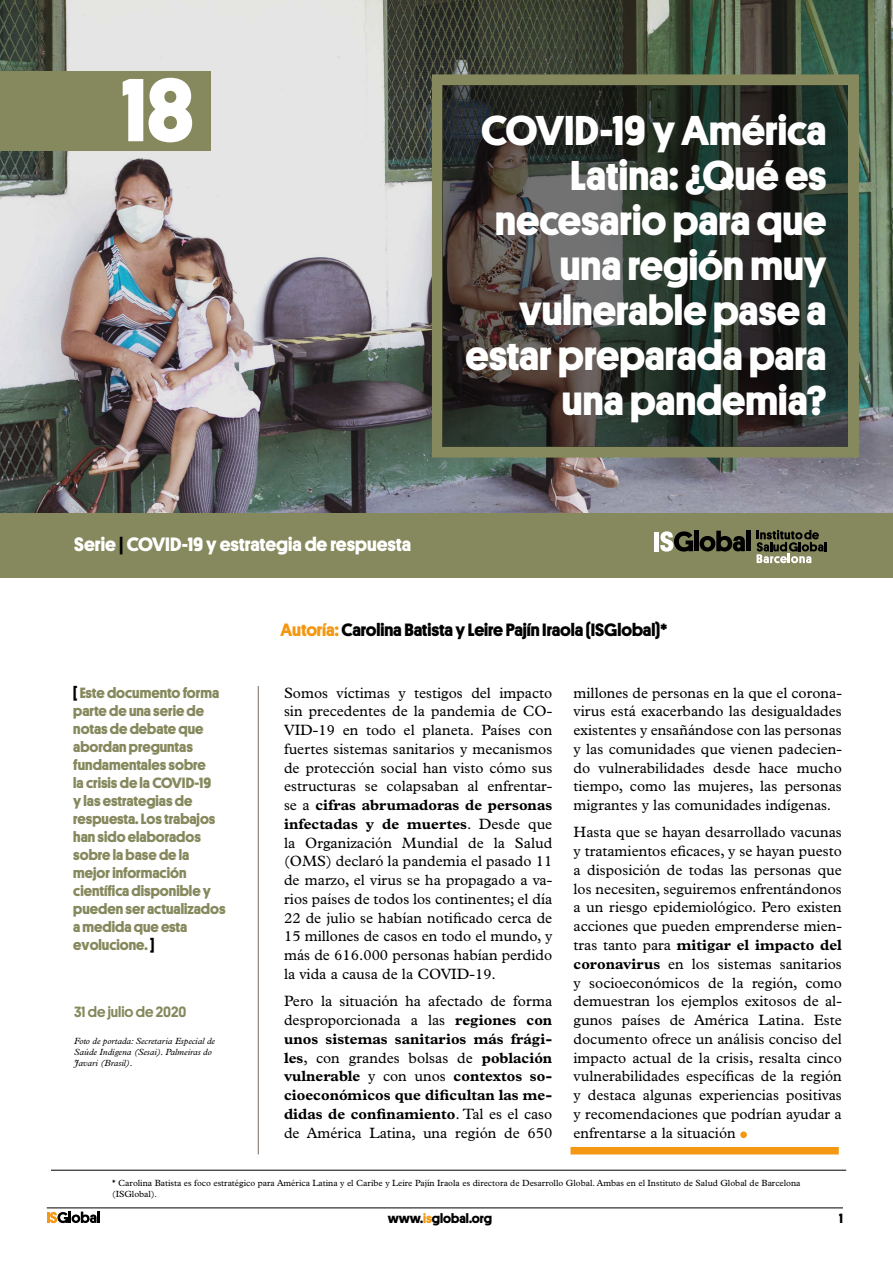
<style>
.page{position:relative;width:893px;height:1263px;background:#fff}
.page>*{position:absolute;margin:0;border:0;box-sizing:border-box;transform-origin:0 0}
.t1{font:700 90px "Platform";color:#fff}
.t2{font:54px "Plantin";color:#f49712}
.t3{font:700 42px/45px "Platform";color:#fff;text-align:right}
.t4{font:700 19.5px "Platform";color:#fff}
.t5{font:700 18px "Platform";letter-spacing:-.005em;color:#000}
.t6{font:15px/18.8px "Plantin";color:#000;text-align:justify}
.t7{font:700 15px/18px "Platform";color:#86895d}
.t8{font:700 15px/18.8px "Plantin";color:#000;text-align:justify}
.t9{font:500 15px "Platform";color:#86895d}
.t10{font:700 13.5px "Platform";color:#000}
.t11{font:9px/11.2px "Plantin";color:#000}
.t12{font:italic 9px/10.8px "Plantin";color:#000}
.s1{color:#000}
.s2{color:#f49712}
.s3{font-weight:700}
.s4{font-weight:400}
.s5{font-family:"Platform"}
</style>
<div class="page">
<svg style="left:47px;top:1211px;width:53px;height:12px"></svg>
<hr style="left:47px;top:1207px;width:796px;height:1px;background:#000">
<img style="left:0;top:0;width:893px;height:514px">
<div style="left:0;top:514px;width:893px;height:64px;background:#86895d"></div>
<div style="left:0;top:71px;width:211px;height:80px;background:#86895d"></div>
<hr style="left:258px;top:686px;width:1px;height:468px;background:#867b77">
<hr style="left:51px;top:1170px;width:795px;height:1px;background:#000">
<div style="left:570px;top:1147px;width:269px;height:7px;background:#f49712"></div>
<div style="left:432px;top:74px;width:427px;height:384px;border:11px solid #86895d"></div>
<svg style="left:443px;top:85px;width:405px;height:361px"></svg>
<hr style="left:655px;top:532px;width:4px;height:19px;background:#fff">
<div style="left:694px;top:531px;width:5px;height:20px;background:#000"></div>
<svg style="left:700px;top:531px;width:45px;height:20px"></svg>
<div style="left:746px;top:531px;width:5px;height:20px;background:#000"></div>
<svg style="left:660px;top:531px;width:33px;height:21px"></svg>
<svg style="left:757px;top:530px;width:69px;height:33px"></svg>
<h1 class="t1" style="left:122px;top:44px;width:74px">18</h1>
<h3 class="t4" style="left:74px;top:530px;width:338px">Serie <span class="s1">|</span> COVID-19 y estrategia de respuesta</h3>
<h3 class="t3" style="left:466px;top:106px;width:362px">COVID-19 y América<br>Latina: ¿Qué es necesario para que una región muy vulnerable pase a estar preparada para una pandemia?</h3>
<p class="t7" style="left:73px;top:683px;width:154px"><span class="s1">[</span> Este documento forma parte de una serie de notas de debate que abordan preguntas fundamentales sobre<br>la crisis de la COVID-19<br>y las estrategias de respuesta. Los trabajos han sido elaborados sobre la base de la mejor información científica disponible y pueden ser actualizados a medida que esta evolucione. <span class="s1">]</span></p>
<p class="t9" style="left:74px;top:1000px;width:114px">31 de julio de 2020</p>
<p class="t12" style="left:74px;top:1035px;width:142px">Foto de portada: Secretaria Especial de<br>Saúde Indígena (Sesai). Palmeiras do<br>Javari (Brasil).</p>
<p class="t5" style="left:281px;top:616px;width:389px"><span class="s2">Autoría:</span> Carolina Batista y Leire Pajín Iraola (ISGlobal)*</p>
<p class="t6" style="left:284px;top:683px;width:270px">Somos víctimas y testigos del impacto sin precedentes de la pandemia de CO-VID-19 en todo el planeta. Países con fuertes sistemas sanitarios y mecanismos de protección social han visto cómo sus estructuras se colapsaban al enfrentar&shy;se a <span class="s3">cifras abrumadoras de personas infectadas y de muertes</span>. Desde que la Organización Mundial de la Salud (OMS) declaró la pandemia el pasado 11 de marzo, el virus se ha propagado a va&shy;rios países de todos los continentes; el día 22 de julio se habían notificado cerca de 15 millones de casos en todo el mundo, y más de 616.000 personas habían perdido la vida a causa de la COVID-19.</p>
<p class="t8" style="left:284px;top:991px;width:270px"><span class="s4">Pero la situación ha afectado de forma desproporcionada a las</span> regiones con unos sistemas sanitarios más frági&shy;les<span class="s4">, con grandes bolsas de</span> población vulnerable <span class="s4">y con unos</span> contextos so&shy;cioeconómicos que dificultan las me&shy;didas de confinamiento<span class="s4">. Tal es el caso de América Latina, una región de 650</span></p>
<p class="t6" style="left:574px;top:683px;width:270px">millones de personas en la que el corona&shy;virus está exacerbando las desigualdades existentes y ensañándose con las personas y las comunidades que vienen padecien&shy;do vulnerabilidades desde hace mucho tiempo, como las mujeres, las personas migrantes y las comunidades indígenas.</p>
<p class="t6" style="left:574px;top:823px;width:270px">Hasta que se hayan desarrollado vacunas y tratamientos eficaces, y se hayan puesto a disposición de todas las personas que los necesiten, seguiremos enfrentándonos a un riesgo epidemiológico. Pero existen acciones que pueden emprenderse mien&shy;tras tanto para <span class="s3">mitigar el impacto del coronavirus</span> en los sistemas sanitarios y socioeconómicos de la región, como demuestran los ejemplos exitosos de al&shy;gunos países de América Latina. Este documento ofrece un análisis conciso del impacto actual de la crisis, resalta cinco vulnerabilidades específicas de la región y destaca algunas experiencias positivas y recomendaciones que podrían ayudar a enfrentarse a la situación</p>
<h2 class="t2" style="left:736px;top:1088px;width:17px">.</h2>
<p class="t11" style="left:112px;top:1177px;width:690px"><span class="s5">*</span> Carolina Batista es foco estratégico para América Latina y el Caribe y Leire Pajín Iraola es directora de Desarrollo Global. Ambas en el Instituto de Salud Global de Barcelona (ISGlobal).</p>
<p class="t10" style="left:388px;top:1208px;width:106px">www.<span class="s2">is</span>global.org</p>
<p class="t10" style="left:839px;top:1208px;width:5px">1</p>
</div>
